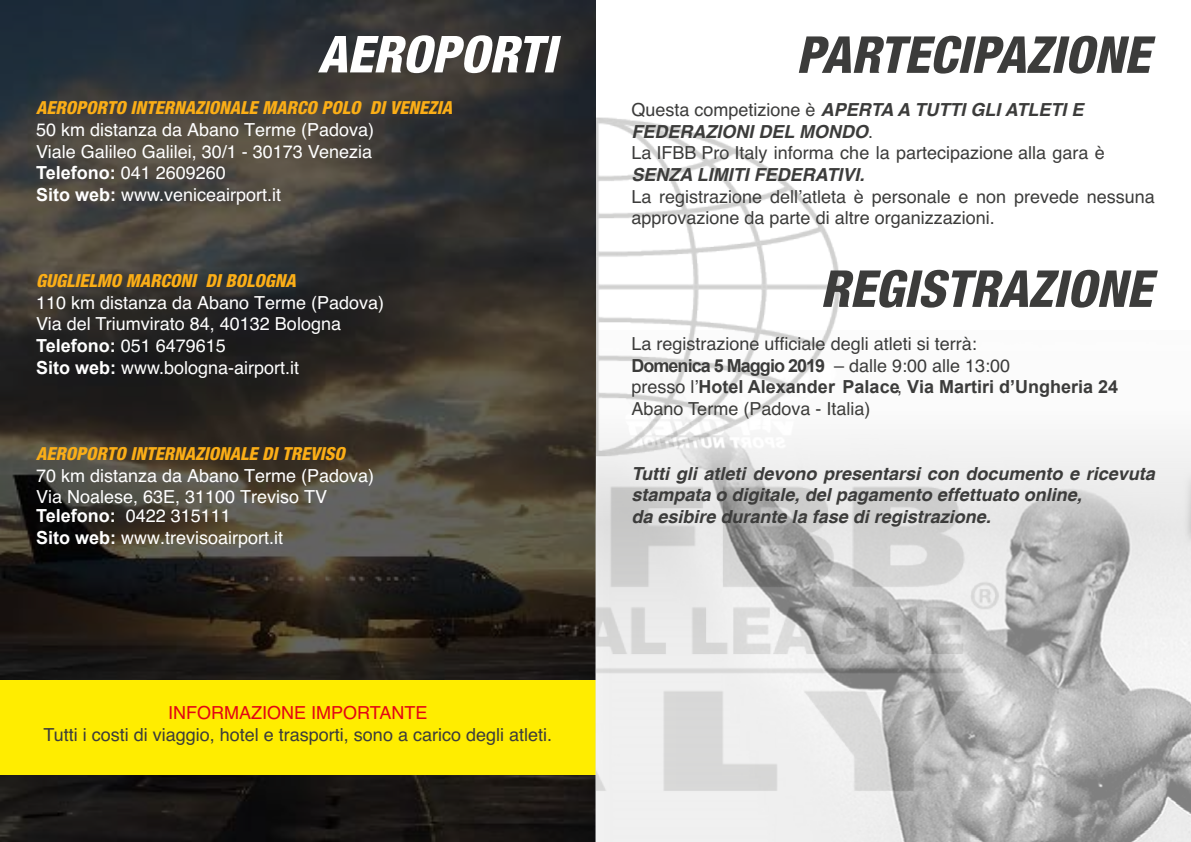
<style>
.page{position:relative;width:1191px;height:842px;background:#fff}
.page>*{position:absolute;margin:0;border:0;box-sizing:border-box;transform-origin:0 0}
.t1{font:italic 800 condensed 51px "Helvetica Neue LT Std";color:#3c3c3b}
.t2{font:italic 800 condensed 51px "Helvetica Neue LT Std";color:#fff}
.t3{font:18px/21.6px "Helvetica";color:#3c3c3b}
.t4{font:18px/21.6px "Helvetica";color:#fff}
.t5{font:italic 700 18px/21.6px "Helvetica";color:#3c3c3b}
.t6{font:italic 800 condensed 18px "Helvetica Neue LT Std";color:#fbae17}
.t7{font:18px "Helvetica";color:#e30613}
.s1{font-weight:700}
.s2{font-weight:700;font-style:italic}
.s3{color:#3d3d3b}
</style>
<div class="page">
<img style="left:595px;top:38px;width:245px;height:293px">
<svg style="left:0;top:0;width:595px;height:842px;background:#33302c"></svg>
<div style="left:0;top:680px;width:595px;height:95px;background:#ffed00"></div>
<img style="left:595px;top:331px;width:596px;height:511px">
<h1 class="t2" style="left:318px;top:23px;width:240px">AEROPORTI</h1>
<p class="t6" style="left:36px;top:97px;width:418px">AEROPORTO INTERNAZIONALE MARCO POLO DI VENEZIA</p>
<p class="t4" style="left:36px;top:119px;width:340px">50 km distanza da Abano Terme (Padova)<br>Viale Galileo Galilei, 30/1 - 30173 Venezia <span class="s1">Telefono:</span> 041 2609260<br><span class="s1">Sito web:</span> www.veniceairport.it</p>
<p class="t6" style="left:36px;top:270px;width:261px">GUGLIELMO MARCONI DI BOLOGNA</p>
<p class="t4" style="left:36px;top:292px;width:350px">110 km distanza da Abano Terme (Padova)<br>Via del Triumvirato 84, 40132 Bologna <span class="s1">Telefono:</span> 051 6479615<br><span class="s1">Sito web:</span> www.bologna-airport.it</p>
<p class="t6" style="left:36px;top:442px;width:310px">AEROPORTO INTERNAZIONALE DI TREVISO</p>
<p class="t4" style="left:36px;top:465px;width:340px">70 km distanza da Abano Terme (Padova)<br>Via Noalese, 63E, 31100 Treviso TV</p>
<p class="t4" style="left:36px;top:505px;width:249px"><span class="s1">Telefono:</span> 0422 315111<br><span class="s1">Sito web:</span> www.trevisoairport.it</p>
<p class="t7" style="left:168px;top:699px;width:261px">INFORMAZIONE IMPORTANTE</p>
<p class="t3" style="left:43px;top:724px;width:510px">Tutti i costi di viaggio, hotel e trasporti, sono a carico degli atleti.</p>
<h1 class="t1" style="left:796px;top:23px;width:355px">PARTECIPAZIONE</h1>
<p class="t3" style="left:631px;top:100px;width:475px">Questa competizione è <span class="s2">APERTA A TUTTI GLI ATLETI E<br>FEDERAZIONI DEL MONDO</span>.<br>La IFBB Pro Italy informa che la partecipazione alla gara è</p>
<p class="t5" style="left:631px;top:165px;width:235px">SENZA LIMITI FEDERATIVI.</p>
<p class="t3" style="left:631px;top:186px;width:525px">La registrazione dell’atleta è personale e non prevede nessuna approvazione da parte di altre organizzazioni.</p>
<h1 class="t1" style="left:820px;top:257px;width:333px">REGISTRAZIONE</h1>
<p class="t3" style="left:631px;top:334px;width:488px">La registrazione ufficiale degli atleti si terrà:<br><span class="s1">Domenica 5 Maggio 2019</span> – dalle 9:00 alle 13:00<br>presso l’<span class="s1">Hotel Alexander Palace</span>, <span class="s1">Via Martiri d’Ungheria 24<br></span><span class="s3">Abano Terme (Padova - Italia)</span></p>
<p class="t5" style="left:631px;top:463px;width:525px">Tutti gli atleti devono presentarsi con documento e ricevuta stampata o digitale, del pagamento effettuato online,<br>da esibire durante la fase di registrazione.</p>
</div>
